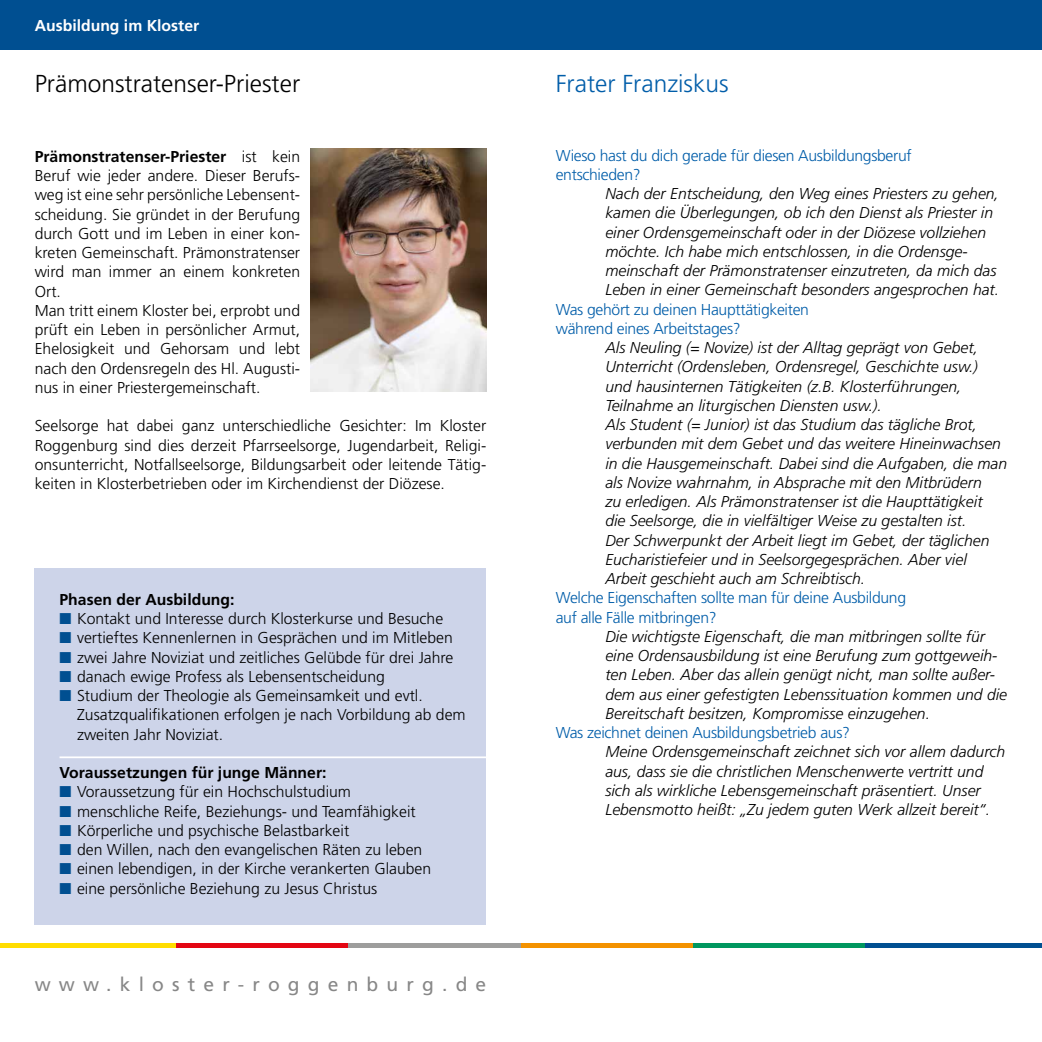
<style>
.page{position:relative;width:1042px;height:1042px;background:#fff}
.page>*{position:absolute;margin:0;border:0;box-sizing:border-box;transform-origin:0 0}
.t1{font:300 24.5px "Frutiger";color:#000}
.t2{font:300 24.5px "Frutiger";color:#005da9}
.t3{font:19.25px "Frutiger";letter-spacing:.425em;color:#878787}
.t4{font:italic 300 15.75px/19.2px "Frutiger";color:#000}
.t5{font:300 15.75px/19.2px "Frutiger";color:#000}
.t6{font:300 15.75px/19.2px "Frutiger";letter-spacing:-.02em;color:#005da9}
.t7{font:700 15.75px "Frutiger";color:#000}
.t8{font:700 15.75px "Frutiger";color:#fff}
.s1{font-weight:700}
.s2{color:#004f91}
</style>
<div class="page">
<div style="left:0;top:0;width:1042px;height:50px;background:#004f91"></div>
<hr style="left:0;top:943px;width:177px;height:4px;background:#fd0">
<hr style="left:177px;top:943px;width:172px;height:4px;background:#e30613">
<hr style="left:349px;top:943px;width:172px;height:4px;background:#9d9d9c">
<hr style="left:521px;top:943px;width:172px;height:4px;background:#f39200">
<hr style="left:693px;top:943px;width:172px;height:4px;background:#00975f">
<hr style="left:865px;top:943px;width:177px;height:4px;background:#004f91">
<div style="left:35px;top:568px;width:451px;height:356px;background:#cdd4e9"></div>
<hr style="left:60px;top:756px;width:426px;height:2px;background:#fff">
<img style="left:310px;top:149px;width:176px;height:243px">
<p class="t8" style="left:35px;top:16px;width:166px">Ausbildung im Kloster</p>
<h1 class="t1" style="left:35px;top:70px;width:267px">Prämonstratenser-Priester</h1>
<p class="t5" style="left:35px;top:147px;width:267px"><span class="s1">Prämonstratenser-Priester</span> ist kein Beruf wie jeder andere. Dieser Berufs&shy;weg ist eine sehr persönliche Lebensent&shy;scheidung. Sie gründet in der Berufung durch Gott und im Leben in einer kon&shy;kreten Gemeinschaft. Prämonstratenser wird man immer an einem konkreten Ort.<br>Man tritt einem Kloster bei, erprobt und prüft ein Leben in persönlicher Armut, Ehelosigkeit und Gehorsam und lebt nach den Ordensregeln des Hl. Augusti&shy;nus in einer Priestergemeinschaft.</p>
<p class="t5" style="left:35px;top:416px;width:453px;text-align:justify">Seelsorge hat dabei ganz unterschiedliche Gesichter: Im Kloster Roggenburg sind dies derzeit Pfarrseelsorge, Jugendarbeit, Religi&shy;onsunterricht, Notfallseelsorge, Bildungsarbeit oder leitende Tätig&shy;keiten in Klosterbetrieben oder im Kirchendienst der Diözese.</p>
<p class="t7" style="left:60px;top:590px;width:177px">Phasen der Ausbildung:</p>
<p class="t5" style="left:60px;top:609px;width:385px"><span class="s2">■</span> Kontakt und Interesse durch Klosterkurse und Besuche</p>
<p class="t5" style="left:60px;top:628px;width:395px"><span class="s2">■</span> vertieftes Kennenlernen in Gesprächen und im Mitleben</p>
<p class="t5" style="left:60px;top:648px;width:395px"><span class="s2">■</span> zwei Jahre Noviziat und zeitliches Gelübde für drei Jahre</p>
<p class="t5" style="left:60px;top:667px;width:327px"><span class="s2">■</span> danach ewige Profess als Lebensentscheidung</p>
<p class="t5" style="left:77px;top:686px;width:390px;text-indent:-17px"><span class="s2">■</span> Studium der Theologie als Gemeinsamkeit und evtl.<br>Zusatzqualifikationen erfolgen je nach Vorbildung ab dem zweiten Jahr Noviziat.</p>
<p class="t7" style="left:60px;top:763px;width:268px">Voraussetzungen für junge Männer:</p>
<p class="t5" style="left:60px;top:782px;width:293px"><span class="s2">■</span> Voraussetzung für ein Hochschulstudium</p>
<p class="t5" style="left:60px;top:801px;width:358px"><span class="s2">■</span> menschliche Reife, Beziehungs- und Teamfähigkeit</p>
<p class="t5" style="left:60px;top:821px;width:291px"><span class="s2">■</span> Körperliche und psychische Belastbarkeit</p>
<p class="t5" style="left:60px;top:840px;width:364px"><span class="s2">■</span> den Willen, nach den evangelischen Räten zu leben</p>
<p class="t5" style="left:60px;top:859px;width:373px"><span class="s2">■</span> einen lebendigen, in der Kirche verankerten Glauben</p>
<p class="t5" style="left:60px;top:878px;width:319px"><span class="s2">■</span> eine persönliche Beziehung zu Jesus Christus</p>
<p class="t3" style="left:35px;top:972px;width:453px">www.kloster-roggenburg.de</p>
<h1 class="t2" style="left:556px;top:70px;width:174px">Frater Franziskus</h1>
<p class="t6" style="left:556px;top:146px;width:357px">Wieso hast du dich gerade für diesen Ausbildungsberuf entschieden?</p>
<p class="t4" style="left:605px;top:184px;width:395px">Nach der Entscheidung, den Weg eines Priesters zu gehen, kamen die Überlegungen, ob ich den Dienst als Priester in einer Ordensgemeinschaft oder in der Diözese vollziehen möchte. Ich habe mich entschlossen, in die Ordensge&shy;meinschaft der Prämonstratenser einzutreten, da mich das Leben in einer Gemeinschaft besonders angesprochen hat.</p>
<p class="t6" style="left:556px;top:300px;width:255px">Was gehört zu deinen Haupttätigkeiten während eines Arbeitstages?</p>
<p class="t4" style="left:605px;top:338px;width:403px">Als Neuling (= Novize) ist der Alltag geprägt von Gebet, Unterricht (Ordensleben, Ordensregel, Geschichte usw.) und hausinternen Tätigkeiten (z.B. Klosterführungen, Teilnahme an liturgischen Diensten usw.).<br>Als Student (= Junior) ist das Studium das tägliche Brot, verbunden mit dem Gebet und das weitere Hineinwachsen in die Hausgemeinschaft. Dabei sind die Aufgaben, die man als Novize wahrnahm, in Absprache mit den Mitbrüdern<br>zu erledigen. Als Prämonstratenser ist die Haupttätigkeit<br>die Seelsorge, die in vielfältiger Weise zu gestalten ist.<br>Der Schwerpunkt der Arbeit liegt im Gebet, der täglichen Eucharistiefeier und in Seelsorgegesprächen. Aber viel Arbeit geschieht auch am Schreibtisch.</p>
<p class="t6" style="left:556px;top:588px;width:352px">Welche Eigenschaften sollte man für deine Ausbildung auf alle Fälle mitbringen?</p>
<p class="t4" style="left:605px;top:627px;width:403px">Die wichtigste Eigenschaft, die man mitbringen sollte für eine Ordensausbildung ist eine Berufung zum gottgeweih&shy;ten Leben. Aber das allein genügt nicht, man sollte außer&shy;dem aus einer gefestigten Lebenssituation kommen und die Bereitschaft besitzen, Kompromisse einzugehen.</p>
<p class="t6" style="left:556px;top:723px;width:296px">Was zeichnet deinen Ausbildungsbetrieb aus?</p>
<p class="t4" style="left:605px;top:742px;width:401px">Meine Ordensgemeinschaft zeichnet sich vor allem dadurch aus, dass sie die christlichen Menschenwerte vertritt und sich als wirkliche Lebensgemeinschaft präsentiert. Unser Lebensmotto heißt: „Zu jedem guten Werk allzeit bereit“.</p>
</div>
